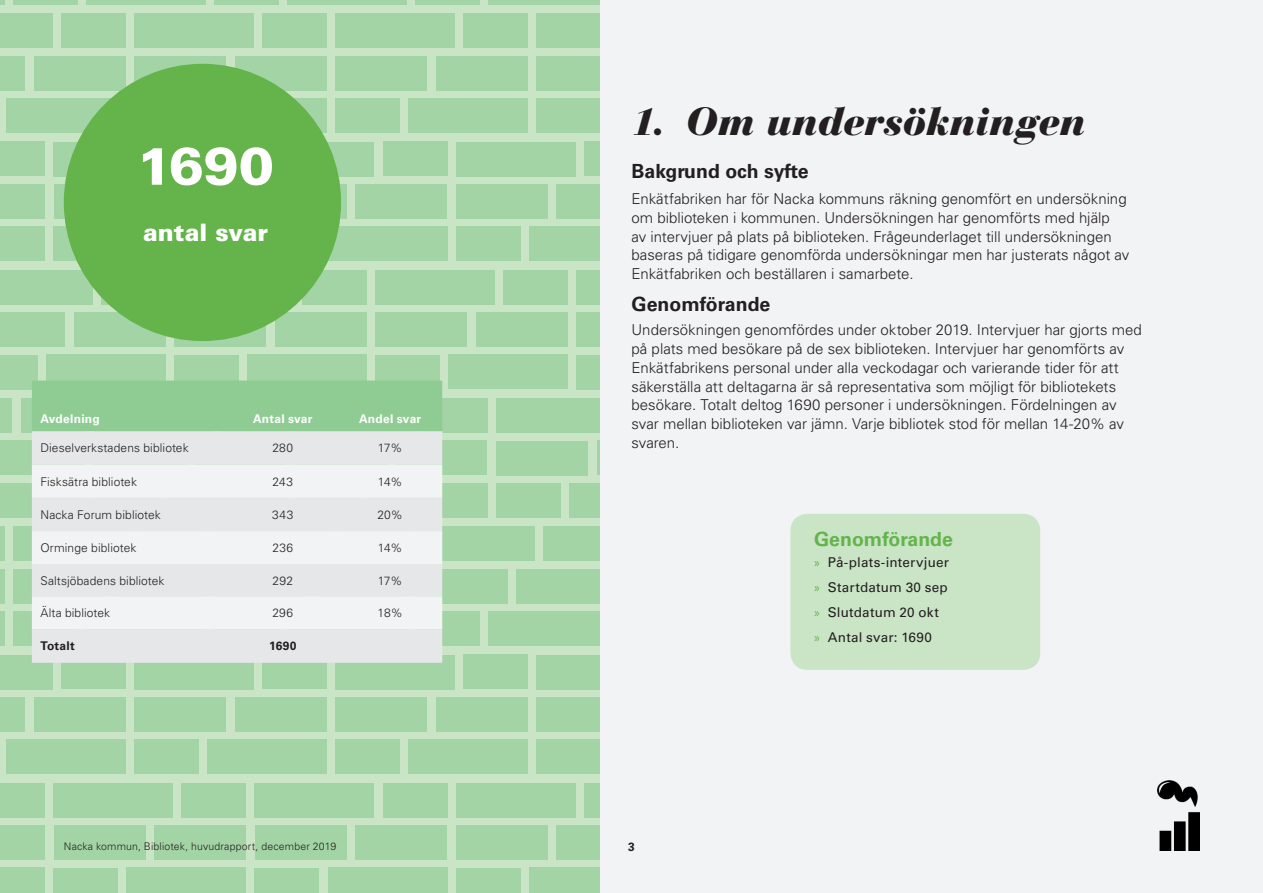
<style>
.page{position:relative;width:1263px;height:893px;background:#f2f3f4}
.page>*{position:absolute;margin:0;border:0;box-sizing:border-box;transform-origin:0 0}
.större_citat_för_cir{font:900 52.5px "Univers LT Std";color:#fff}
.t1{font:italic 900 39px "Bauer Bodoni Std";letter-spacing:-.01em;color:#231f20}
.större_citat_för_cir-2{font:900 24px "Univers LT Std";color:#fff}
.underrubrik2_ej_toc{font:700 19.5px "Univers LT Std";color:#231f20}
.underrubrik2_ej_toc-2{font:700 19.5px "Univers LT Std";color:#64b44b}
.Brödtext{font:300 15px/18.8px "Univers LT Std";color:#231f20}
.t2{font:13.5px "Univers LT Std";letter-spacing:.015em;color:#231f20}
.Tabellformat_bröd_ce{font:300 12px "Univers LT Std";letter-spacing:.01em;color:#231f20}
.Tabellrubrik_Centrer{font:700 12px "Univers LT Std";letter-spacing:.02em;color:#fff}
.Tabellformat_bröd_ce-2{font:700 12px "Univers LT Std";letter-spacing:.025em;color:#231f20}
.sidnummer{font:700 12px "Univers LT Std";color:#231f20}
.sidfot{font:300 10.5px "Univers LT Std";letter-spacing:.015em;color:#231f20}
.s1{font-family:"Myriad Pro";color:#64b44b}
</style>
<div class="page">
<img style="left:1157px;top:780px;width:43px;height:70px">
<svg style="left:0;top:0;width:600px;height:893px;background:#acd8ad"></svg>
<div style="left:64px;top:64px;width:277px;height:277px;background:#64b44b;border-radius:50%"></div>
<div style="left:790px;top:514px;width:250px;height:156px;background:#cae5c6;border-radius:17px"></div>
<div style="left:32px;top:381px;width:410px;height:50px;background:#8fcc94"></div>
<div style="left:32px;top:431px;width:410px;height:232px;background:#e6e7e9"></div>
<svg style="left:32px;top:465px;width:410px;height:164px"></svg>
<p class="större_citat_för_cir" style="left:137px;top:133px;width:138px">1690</p>
<p class="större_citat_för_cir-2" style="left:143px;top:218px;width:126px">antal svar</p>
<p class="Tabellrubrik_Centrer" style="left:40px;top:411px;width:61px">Avdelning</p>
<p class="Tabellrubrik_Centrer" style="left:253px;top:411px;width:61px">Antal svar</p>
<p class="Tabellrubrik_Centrer" style="left:359px;top:411px;width:64px">Andel svar</p>
<p class="Tabellformat_bröd_ce" style="left:40px;top:441px;width:150px">Dieselverkstadens bibliotek</p>
<p class="Tabellformat_bröd_ce" style="left:272px;top:441px;width:22px">280</p>
<p class="Tabellformat_bröd_ce" style="left:378px;top:441px;width:26px">17%</p>
<p class="Tabellformat_bröd_ce" style="left:40px;top:474px;width:98px">Fisksätra bibliotek</p>
<p class="Tabellformat_bröd_ce" style="left:272px;top:474px;width:22px">243</p>
<p class="Tabellformat_bröd_ce" style="left:378px;top:474px;width:26px">14%</p>
<p class="Tabellformat_bröd_ce" style="left:40px;top:507px;width:122px">Nacka Forum bibliotek</p>
<p class="Tabellformat_bröd_ce" style="left:272px;top:507px;width:23px">343</p>
<p class="Tabellformat_bröd_ce" style="left:377px;top:507px;width:27px">20%</p>
<p class="Tabellformat_bröd_ce" style="left:40px;top:541px;width:98px">Orminge bibliotek</p>
<p class="Tabellformat_bröd_ce" style="left:272px;top:541px;width:22px">236</p>
<p class="Tabellformat_bröd_ce" style="left:378px;top:541px;width:26px">14%</p>
<p class="Tabellformat_bröd_ce" style="left:40px;top:573px;width:126px">Saltsjöbadens bibliotek</p>
<p class="Tabellformat_bröd_ce" style="left:272px;top:573px;width:22px">292</p>
<p class="Tabellformat_bröd_ce" style="left:378px;top:573px;width:26px">17%</p>
<p class="Tabellformat_bröd_ce" style="left:40px;top:606px;width:71px">Älta bibliotek</p>
<p class="Tabellformat_bröd_ce" style="left:272px;top:606px;width:22px">296</p>
<p class="Tabellformat_bröd_ce" style="left:378px;top:606px;width:27px">18%</p>
<p class="Tabellformat_bröd_ce-2" style="left:40px;top:639px;width:36px">Totalt</p>
<p class="Tabellformat_bröd_ce-2" style="left:269px;top:639px;width:29px">1690</p>
<p class="t1" style="left:631px;top:98px;width:456px">1. Om undersökningen</p>
<p class="underrubrik2_ej_toc" style="left:631px;top:160px;width:179px">Bakgrund och syfte</p>
<p class="Brödtext" style="left:631px;top:189px;width:499px">Enkätfabriken har för Nacka kommuns räkning genomfört en undersökning om biblioteken i kommunen. Undersökningen har genomförts med hjälp<br>av intervjuer på plats på biblioteken. Frågeunderlaget till undersökningen baseras på tidigare genomförda undersökningar men har justerats något av Enkätfabriken och beställaren i samarbete.</p>
<p class="underrubrik2_ej_toc" style="left:631px;top:293px;width:140px">Genomförande</p>
<p class="Brödtext" style="left:631px;top:321px;width:512px">Undersökningen genomfördes under oktober 2019. Intervjuer har gjorts med på plats med besökare på de sex biblioteken. Intervjuer har genomförts av Enkätfabrikens personal under alla veckodagar och varierande tider för att säkerställa att deltagarna är så representativa som möjligt för bibliotekets besökare. Totalt deltog 1690 personer i undersökningen. Fördelningen av svar mellan biblioteken var jämn. Varje bibliotek stod för mellan 14-20% av svaren.</p>
<p class="underrubrik2_ej_toc-2" style="left:814px;top:528px;width:140px">Genomförande</p>
<p class="t2" style="left:814px;top:554px;width:136px"><span class="s1">»</span> På-plats-intervjuer</p>
<p class="t2" style="left:814px;top:579px;width:135px"><span class="s1">»</span> Startdatum 30 sep</p>
<p class="t2" style="left:814px;top:604px;width:126px"><span class="s1">»</span> Slutdatum 20 okt</p>
<p class="t2" style="left:814px;top:629px;width:119px"><span class="s1">»</span> Antal svar: 1690</p>
<p class="sidfot" style="left:64px;top:840px;width:274px">Nacka kommun, Bibliotek, huvudrapport, december 2019</p>
<p class="sidnummer" style="left:628px;top:840px;width:8px">3</p>
</div>
